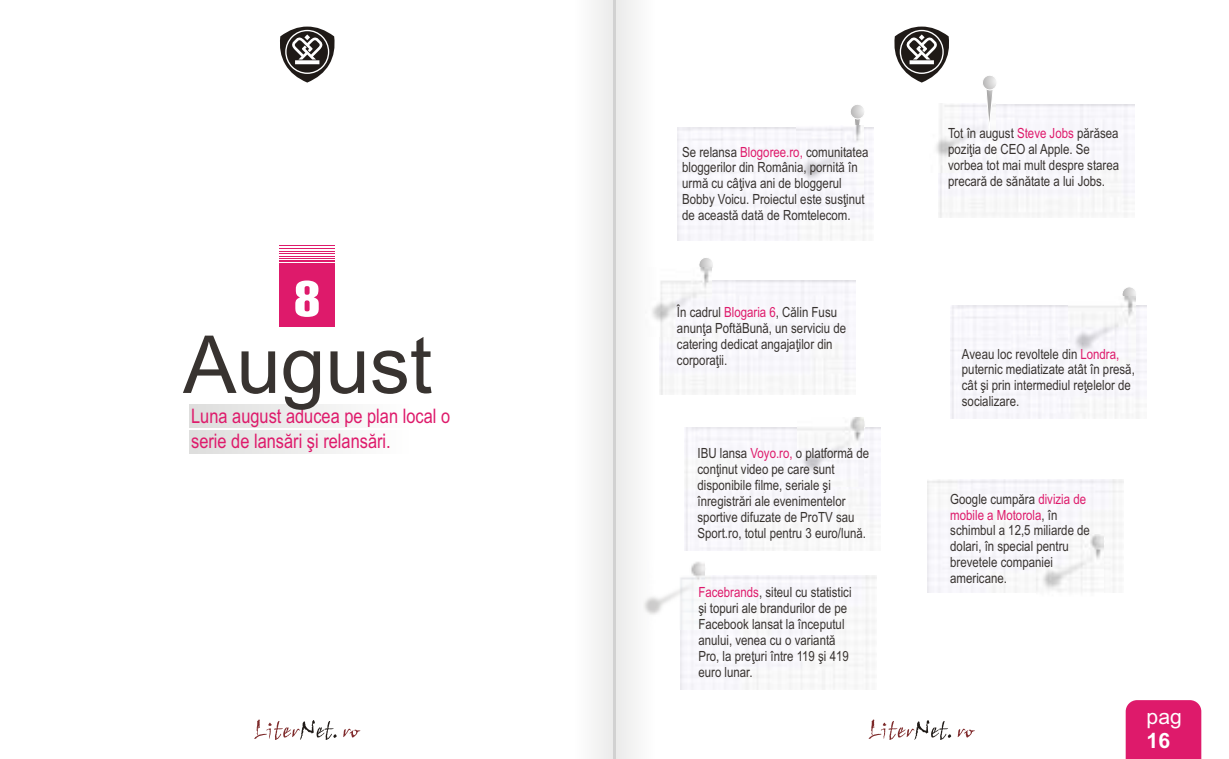
<style>
.page{position:relative;width:1229px;height:759px;background:#fff}
.page>*{position:absolute;margin:0;border:0;box-sizing:border-box;transform-origin:0 0}
.t1{font:80px "Arial";color:#383330}
.t2{font:800 condensed 50px "Akzidenz Grotesk BE";color:#fff}
.t3{font:21.2px "Arial";color:#fff}
.t4{font:700 21.2px "Arial";color:#fff}
.t5{font:20px/25.2px "Arial Narrow";color:#de1a6b}
.t6{font:14px/16px "Arial Narrow";color:#383330}
.s1{color:#de1a6b}
</style>
<div class="page">
<svg style="left:254px;top:719px;width:83px;height:20px"></svg>
<svg style="left:343px;top:728px;width:17px;height:9px"></svg>
<svg style="left:280px;top:27px;width:55px;height:56px"></svg>
<div style="left:279px;top:273px;width:56px;height:54px;background:#de1a6b"></div>
<hr style="left:279px;top:270px;width:56px;height:2px;background:#de1a6b">
<hr style="left:279px;top:268px;width:56px;height:2px;background:#de1a6b">
<hr style="left:279px;top:265px;width:56px;height:2px;background:#de1a6b">
<hr style="left:279px;top:263px;width:56px;height:1px;background:#de1a6b">
<hr style="left:279px;top:260px;width:56px;height:2px;background:#de1a6b">
<hr style="left:279px;top:258px;width:56px;height:1px;background:#de1a6b">
<hr style="left:279px;top:256px;width:56px;height:1px;background:#de1a6b">
<hr style="left:279px;top:253px;width:56px;height:1px;background:#de1a6b">
<svg style="left:868px;top:719px;width:83px;height:20px"></svg>
<svg style="left:957px;top:728px;width:18px;height:9px"></svg>
<svg style="left:894px;top:27px;width:55px;height:56px"></svg>
<div style="left:1126px;top:700px;width:75px;height:58px;background:#de1a6b"></div>
<div style="left:548px;top:0;width:66px;height:758px;background:linear-gradient(to right,#fff,#eee)"></div>
<div style="left:614px;top:0;width:67px;height:758px;background:linear-gradient(to right,#ededed,#fff)"></div>
<hr style="left:613px;top:0;width:3px;height:758px;background:#d1d1d1">
<svg style="left:855px;top:120px;width:5px;height:5px"></svg>
<svg style="left:850px;top:104px;width:15px;height:16px"></svg>
<div style="left:849px;top:103px;width:17px;height:17px;border:1px solid #fff;border-radius:50%"></div>
<img style="left:797px;top:125px;width:66px;height:69px">
<img style="left:660px;top:281px;width:196px;height:113px">
<svg style="left:698px;top:257px;width:16px;height:15px"></svg>
<div style="left:698px;top:256px;width:17px;height:17px;border:1px solid #fff;border-radius:50%"></div>
<img style="left:645px;top:267px;width:67px;height:69px">
<div style="left:850px;top:415px;width:16px;height:16px;background:#f5f5f5;border-radius:50%"></div>
<div style="left:850px;top:415px;width:17px;height:17px;border:1px solid #fff;border-radius:50%"></div>
<img style="left:797px;top:417px;width:67px;height:69px">
<div style="left:690px;top:560px;width:17px;height:17px;border:1px solid #fff;border-radius:50%"></div>
<img style="left:638px;top:560px;width:66px;height:69px">
<img style="left:936px;top:103px;width:59px;height:69px">
<svg style="left:984px;top:90px;width:10px;height:48px"></svg>
<svg style="left:982px;top:75px;width:16px;height:15px"></svg>
<div style="left:981px;top:74px;width:17px;height:17px;border:1px solid #fff;border-radius:50%"></div>
<svg style="left:1121px;top:286px;width:16px;height:16px"></svg>
<div style="left:1121px;top:286px;width:17px;height:16px;border:1px solid #fff;border-radius:50%"></div>
<img style="left:1069px;top:296px;width:66px;height:69px">
<div style="left:1090px;top:533px;width:15px;height:16px;background:#e8e8e8;border-radius:50%"></div>
<div style="left:1089px;top:532px;width:17px;height:17px;border:1px solid #fff;border-radius:50%"></div>
<img style="left:1037px;top:534px;width:66px;height:58px">
<h2 class="t2" style="left:294px;top:277px;width:28px">8</h2>
<h1 class="t1" style="left:183px;top:334px;width:251px">August</h1>
<h3 class="t5" style="left:191px;top:405px;width:260px">Luna august aducea pe plan local o serie de lansări şi relansări.</h3>
<p class="t6" style="left:682px;top:145px;width:188px">Se relansa <span class="s1">Blogoree.ro,</span> comunitatea bloggerilor din România, pornită în urmă cu câţiva ani de bloggerul Bobby Voicu. Proiectul este susţinut de această dată de Romtelecom.</p>
<p class="t6" style="left:677px;top:305px;width:171px">În cadrul <span class="s1">Blogaria 6</span>, Călin Fusu anunţa PoftăBună, un serviciu de catering dedicat angajaţilor din corporaţii.</p>
<p class="t6" style="left:697px;top:446px;width:173px">IBU lansa <span class="s1">Voyo.ro,</span> o platformă de conţinut video pe care sunt disponibile filme, seriale şi înregistrări ale evenimentelor sportive difuzate de ProTV sau<br>Sport.ro, totul pentru 3 euro/lună.</p>
<p class="t6" style="left:698px;top:585px;width:155px"><span class="s1">Facebrands</span>, siteul cu statistici şi topuri ale brandurilor de pe<br>Facebook lansat la începutul anului, venea cu o variantă<br>Pro, la preţuri între 119 şi 419 euro lunar.</p>
<p class="t6" style="left:948px;top:126px;width:173px">Tot în august <span class="s1">Steve Jobs</span> părăsea poziţia de CEO al Apple. Se vorbea tot mai mult despre starea precară de sănătate a lui Jobs.</p>
<p class="t6" style="left:962px;top:347px;width:174px">Aveau loc revoltele din <span class="s1">Londra, </span>puternic mediatizate atât în presă, cât şi prin intermediul reţelelor de socializare.</p>
<p class="t6" style="left:950px;top:492px;width:141px">Google cumpăra <span class="s1">divizia de mobile a Motorola</span>, în schimbul a 12,5 miliarde de dolari, în special pentru brevetele companiei americane.</p>
<h3 class="t3" style="left:1146px;top:708px;width:37px">pag</h3>
<h3 class="t4" style="left:1146px;top:732px;width:25px">16</h3>
</div>
